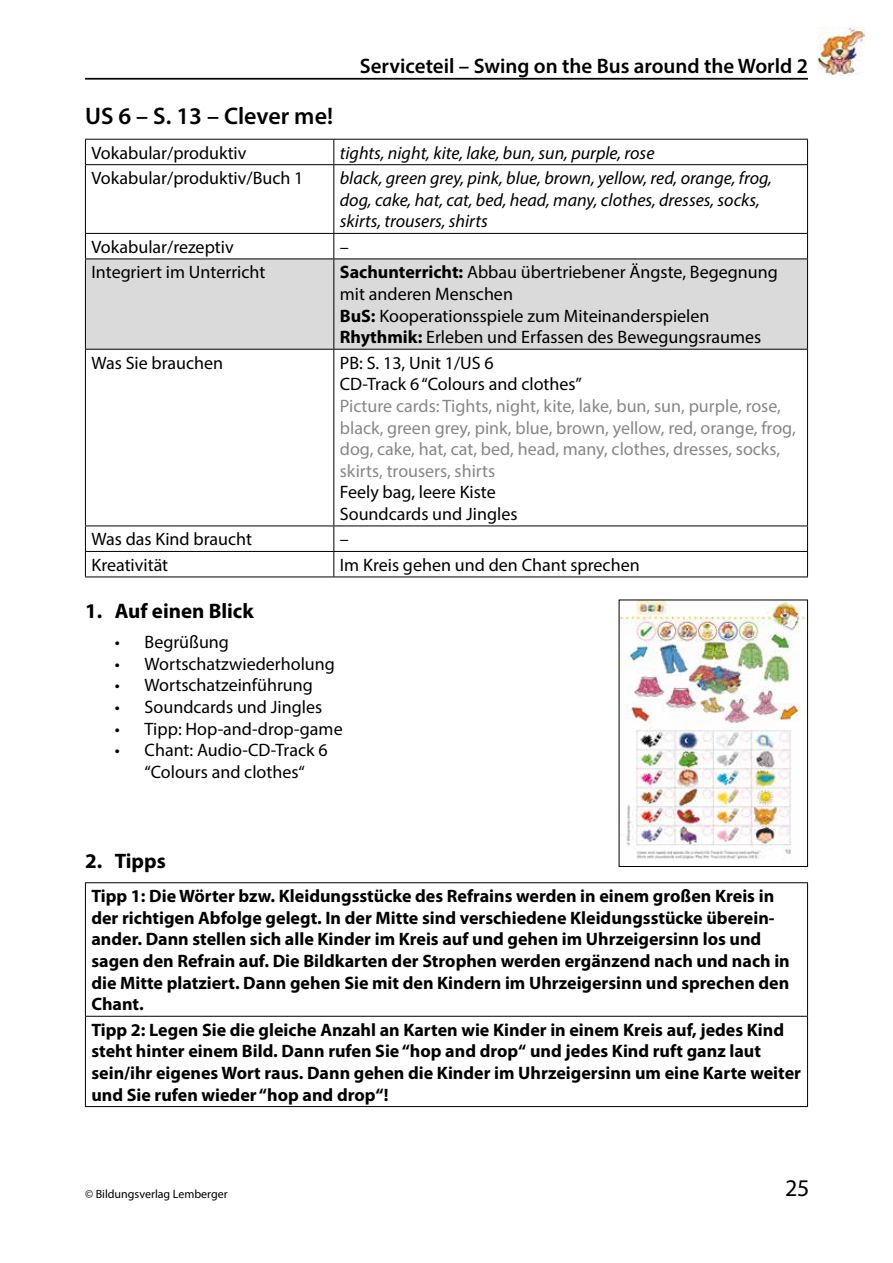
<style>
.page{position:relative;width:893px;height:1263px;background:#fff}
.page>*{position:absolute;margin:0;border:0;box-sizing:border-box;transform-origin:0 0}
.t1{font:600 24px "Myriad Pro";color:#000}
.t2{font:24px "Myriad Pro";color:#000}
.t3{font:600 21px "Myriad Pro";color:#000}
.t4{font:700 21px "Myriad Pro";color:#000}
.t5{font:700 18px/21.6px "Myriad Pro";color:#000}
.t6{font:18px/21.6px "Myriad Pro";color:#000}
.t7{font:18px/21.6px "Myriad Pro";color:#878787}
.t8{font:italic 18px/21.6px "Myriad Pro";color:#000}
.t9{font:12px "Myriad Pro";color:#000}
.s1{font-weight:700}
</style>
<div class="page">
<hr style="left:85px;top:78px;width:723px;height:1px;background:#000">
<hr style="left:85px;top:79px;width:723px;height:1px;background:#000">
<img style="left:817px;top:27px;width:48px;height:49px">
<div style="left:86px;top:260px;width:721px;height:89px;background:#dadada"></div>
<hr style="left:85px;top:139px;width:249px;height:1px;background:#000">
<svg style="left:85px;top:140px;width:1px;height:24px"></svg>
<hr style="left:334px;top:139px;width:474px;height:1px;background:#000">
<svg style="left:333px;top:140px;width:1px;height:24px"></svg>
<svg style="left:807px;top:140px;width:1px;height:24px"></svg>
<hr style="left:85px;top:164px;width:249px;height:1px;background:#000">
<hr style="left:85px;top:165px;width:1px;height:68px;background:#000">
<hr style="left:334px;top:164px;width:474px;height:1px;background:#000">
<hr style="left:333px;top:165px;width:1px;height:68px;background:#000">
<hr style="left:807px;top:165px;width:1px;height:68px;background:#000">
<hr style="left:85px;top:233px;width:249px;height:1px;background:#000">
<svg style="left:85px;top:234px;width:1px;height:25px"></svg>
<hr style="left:334px;top:233px;width:474px;height:1px;background:#000">
<svg style="left:333px;top:234px;width:1px;height:25px"></svg>
<svg style="left:807px;top:234px;width:1px;height:25px"></svg>
<hr style="left:85px;top:259px;width:249px;height:1px;background:#000">
<hr style="left:85px;top:259px;width:1px;height:90px;background:#000">
<hr style="left:334px;top:259px;width:474px;height:1px;background:#000">
<hr style="left:333px;top:259px;width:1px;height:90px;background:#000">
<hr style="left:807px;top:259px;width:1px;height:90px;background:#000">
<hr style="left:85px;top:349px;width:249px;height:1px;background:#000">
<hr style="left:85px;top:350px;width:1px;height:176px;background:#000">
<hr style="left:334px;top:349px;width:474px;height:1px;background:#000">
<hr style="left:333px;top:350px;width:1px;height:176px;background:#000">
<hr style="left:807px;top:350px;width:1px;height:176px;background:#000">
<hr style="left:85px;top:526px;width:249px;height:1px;background:#000">
<hr style="left:334px;top:526px;width:474px;height:1px;background:#000">
<hr style="left:85px;top:551px;width:249px;height:1px;background:#000">
<svg style="left:85px;top:526px;width:1px;height:51px"></svg>
<hr style="left:334px;top:551px;width:474px;height:1px;background:#000">
<svg style="left:333px;top:526px;width:1px;height:51px"></svg>
<svg style="left:807px;top:526px;width:1px;height:51px"></svg>
<hr style="left:85px;top:577px;width:249px;height:1px;background:#000">
<hr style="left:334px;top:577px;width:474px;height:1px;background:#000">
<hr style="left:85px;top:882px;width:723px;height:1px;background:#000">
<hr style="left:85px;top:883px;width:1px;height:133px;background:#000">
<hr style="left:807px;top:883px;width:1px;height:133px;background:#000">
<hr style="left:85px;top:1016px;width:723px;height:1px;background:#000">
<hr style="left:85px;top:1017px;width:1px;height:89px;background:#000">
<hr style="left:807px;top:1017px;width:1px;height:89px;background:#000">
<hr style="left:85px;top:1106px;width:723px;height:1px;background:#000">
<img style="left:621px;top:602px;width:185px;height:258px">
<div style="left:619px;top:600px;width:189px;height:267px;border:1px solid #000"></div>
<p class="t3" style="left:360px;top:53px;width:450px">Serviceteil – Swing on the Bus around the World 2</p>
<h1 class="t1" style="left:85px;top:101px;width:250px">US 6 – S. 13 – Clever me!</h1>
<p class="t6" style="left:91px;top:142px;width:157px">Vokabular/produktiv</p>
<p class="t8" style="left:340px;top:142px;width:316px">tights, night, kite, lake, bun, sun, purple, rose</p>
<p class="t6" style="left:91px;top:167px;width:214px">Vokabular/produktiv/Buch 1</p>
<p class="t8" style="left:340px;top:167px;width:434px">black, green grey, pink, blue, brown, yellow, red, orange, frog, dog, cake, hat, cat, bed, head, many, clothes, dresses, socks, skirts, trousers, shirts</p>
<p class="t6" style="left:91px;top:236px;width:144px">Vokabular/rezeptiv</p>
<p class="t8" style="left:340px;top:236px;width:10px">–</p>
<p class="t6" style="left:91px;top:261px;width:176px">Integriert im Unterricht</p>
<p class="t6" style="left:340px;top:261px;width:439px"><span class="s1">Sachunterricht:</span> Abbau übertriebener Ängste, Begegnung mit anderen Menschen<br><span class="s1">BuS:</span> Kooperationsspiele zum Miteinanderspielen <span class="s1">Rhythmik:</span> Erleben und Erfassen des Bewegungsraumes</p>
<p class="t6" style="left:91px;top:352px;width:133px">Was Sie brauchen</p>
<p class="t6" style="left:340px;top:352px;width:243px">PB: S. 13, Unit 1/US 6<br>CD-Track 6 “Colours and clothes”</p>
<p class="t7" style="left:340px;top:395px;width:457px">Picture cards: Tights, night, kite, lake, bun, sun, purple, rose, black, green grey, pink, blue, brown, yellow, red, orange, frog, dog, cake, hat, cat, bed, head, many, clothes, dresses, socks, skirts, trousers, shirts</p>
<p class="t6" style="left:340px;top:481px;width:179px">Feely bag, leere Kiste<br>Soundcards und Jingles</p>
<p class="t6" style="left:91px;top:528px;width:162px">Was das Kind braucht</p>
<p class="t6" style="left:340px;top:528px;width:10px">–</p>
<p class="t6" style="left:91px;top:554px;width:78px">Kreativität</p>
<p class="t6" style="left:340px;top:554px;width:301px">Im Kreis gehen und den Chant sprechen</p>
<p class="t4" style="left:85px;top:597px;width:170px">1. Auf einen Blick</p>
<p class="t6" style="left:115px;top:631px;width:116px">• Begrüßung</p>
<p class="t6" style="left:115px;top:653px;width:222px">• Wortschatzwiederholung</p>
<p class="t6" style="left:115px;top:674px;width:200px">• Wortschatzeinführung</p>
<p class="t6" style="left:115px;top:696px;width:209px">• Soundcards und Jingles</p>
<p class="t6" style="left:115px;top:717px;width:229px">• Tipp: Hop-and-drop-game</p>
<p class="t6" style="left:115px;top:739px;width:214px;text-align:center">• Chant: Audio-CD-Track 6 “Colours and clothes“</p>
<p class="t4" style="left:85px;top:847px;width:82px">2. Tipps</p>
<p class="t5" style="left:91px;top:885px;width:700px">Tipp 1: Die Wörter bzw. Kleidungsstücke des Refrains werden in einem großen Kreis in der richtigen Abfolge gelegt. In der Mitte sind verschiedene Kleidungsstücke überein&shy;ander. Dann stellen sich alle Kinder im Kreis auf und gehen im Uhrzeigersinn los und sagen den Refrain auf. Die Bildkarten der Strophen werden ergänzend nach und nach in die Mitte platziert. Dann gehen Sie mit den Kindern im Uhrzeigersinn und sprechen den Chant.</p>
<p class="t5" style="left:91px;top:1018px;width:711px">Tipp 2: Legen Sie die gleiche Anzahl an Karten wie Kinder in einem Kreis auf, jedes Kind steht hinter einem Bild. Dann rufen Sie “hop and drop“ und jedes Kind ruft ganz laut sein/ihr eigenes Wort raus. Dann gehen die Kinder im Uhrzeigersinn um eine Karte weiter und Sie rufen wieder “hop and drop“!</p>
<p class="t9" style="left:85px;top:1186px;width:144px">© Bildungsverlag Lemberger</p>
<h1 class="t2" style="left:785px;top:1173px;width:26px">25</h1>
</div>
